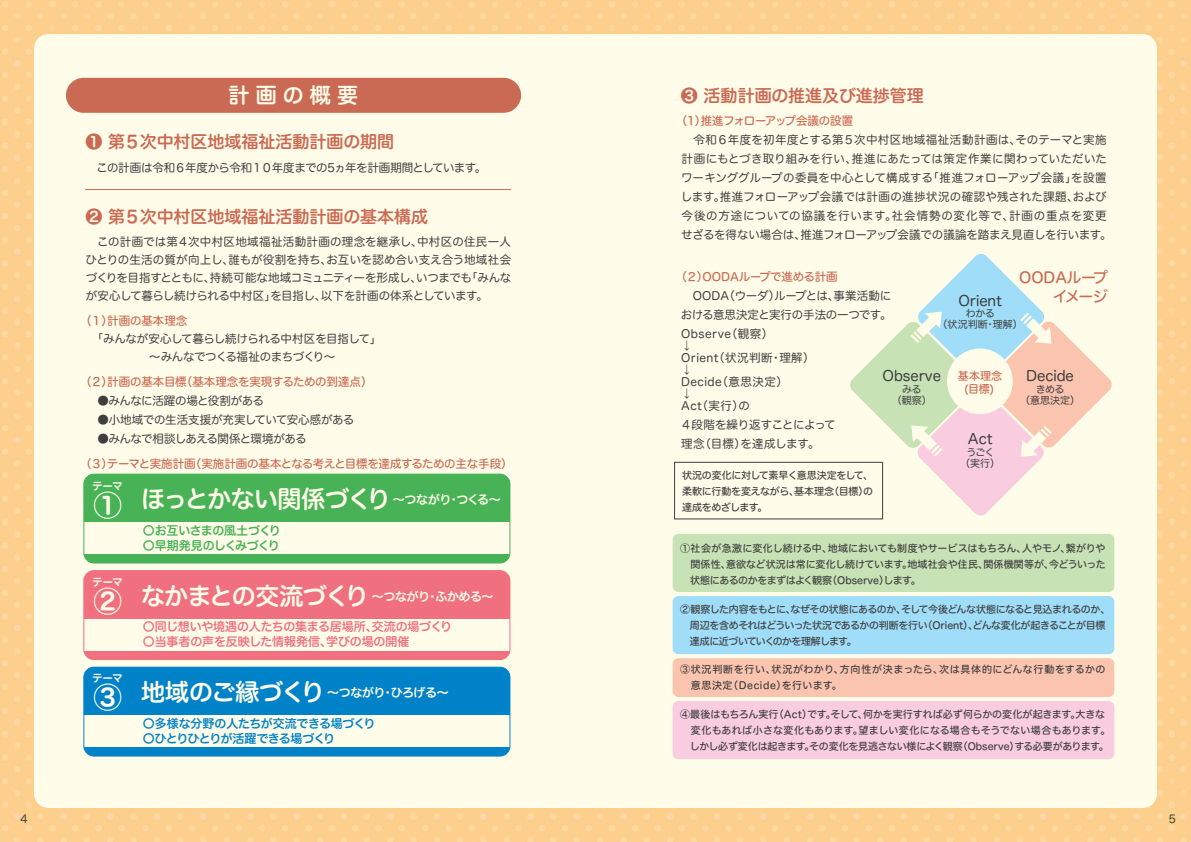
<style>
.page{position:relative;width:1191px;height:842px;background:#fff}
.page>*{position:absolute;margin:0;border:0;box-sizing:border-box;transform-origin:0 0}
.t1{font:24px "Hira Maru Std W6";letter-spacing:-.045em;color:#fffde9}
.t2{font:21px "Hira Maru Std W6";letter-spacing:.295em;color:#fffde9}
.t3{font:17px "Hira Maru Std W6";color:#ca6a54}
.t4{font:15px/18.5px "Hira Maru Std W5";letter-spacing:-.025em;color:#ca6a54;text-align:right}
.t5{font:14.3px "Hira Maru Std W4";color:#3e3e3f}
.t6{font:12px/15px "Hira Maru Std W6";letter-spacing:-.015em;color:#f1707f}
.t7{font:12px "Hira Maru Std W6";letter-spacing:-.035em;color:#fffde9}
.t8{font:12px/15px "Hira Maru Std W6";letter-spacing:-.035em;color:#0082c9}
.t9{font:12px/15px "Hira Maru Std W6";letter-spacing:-.025em;color:#48b257}
.t10{font:11.5px/18px "Hira Maru Std W4";letter-spacing:-.01em;color:#3e3e3f;text-align:justify}
.t11{font:11.5px/19px "Hira Maru Std W4";letter-spacing:.015em;color:#3e3e3f}
.t12{font:11.5px "Hira Maru Std W5";letter-spacing:-.02em;color:#ca6a54}
.t13{font:11.5px/19px "Hira Maru Std W4";letter-spacing:-.035em;color:#3e3e3f}
.t14{font:11.5px/18px "Hira Maru Std W4";letter-spacing:-.03em;color:#3e3e3f}
.t15{font:11.5px/12px "Hira Maru Std W4";letter-spacing:.04em;color:#3e3e3f}
.t16{font:11.5px "Hira Maru Std W4";letter-spacing:-.045em;color:#3e3e3f}
.t17{font:11.5px "Hira Maru Std W5";color:#ca6a54}
.t18{font:11px/12.7px "Hira Maru Std W5";color:#ca6a54;text-align:center}
.t19{font:11px "Hira Maru Std W4";color:#3e3e3f}
.t20{font:10.6px "Hira Maru Std W6";letter-spacing:-.045em;color:#fffde9}
.t21{font:10px/16px "Hira Maru Std W5";letter-spacing:-.02em;color:#3e3e3f;text-align:justify}
.t22{font:10px/16px "Hira Maru Std W5";letter-spacing:-.045em;color:#3e3e3f}
.t23{font:10px/16px "Hira Maru Std W5";letter-spacing:.06em;color:#3e3e3f}
.t24{font:10px "Hira Maru Std W5";letter-spacing:.025em;color:#3e3e3f}
.t25{font:10px/11.4px "Hira Maru Std W4";color:#3e3e3f;text-align:center}
.s1{font-size:28.6px}
.s2{font-size:24px}
</style>
<div class="page">
<img style="left:0;top:0;width:1191px;height:842px">
<div style="left:34px;top:34px;width:1123px;height:774px;background:#fffde9;border-radius:14px"></div>
<hr style="left:85px;top:189px;width:426px;height:1px;background:#ca6a54">
<div style="left:66px;top:78px;width:455px;height:35px;background:#ca6a54;border-radius:18px"></div>
<svg style="left:849px;top:254px;width:263px;height:262px"></svg>
<div style="left:672px;top:534px;width:442px;height:58px;background:#c7e2b4;border-radius:6px"></div>
<div style="left:672px;top:596px;width:442px;height:58px;background:#9fddf8;border-radius:6px"></div>
<div style="left:672px;top:658px;width:442px;height:39px;background:#fbc4ae;border-radius:6px"></div>
<div style="left:672px;top:701px;width:442px;height:58px;background:#f9ccdf;border-radius:6px"></div>
<div style="left:674px;top:462px;width:209px;height:57px;border:1px solid #3e3e3f"></div>
<svg style="left:83px;top:473px;width:428px;height:91px"></svg>
<svg style="left:83px;top:570px;width:428px;height:90px"></svg>
<svg style="left:83px;top:666px;width:428px;height:91px"></svg>
<p class="t19" style="left:20px;top:811px;width:9px">4</p>
<h2 class="t2" style="left:228px;top:80px;width:131px">計画の概要</h2>
<h3 class="t3" style="left:85px;top:129px;width:310px">❶ 第５次中村区地域福祉活動計画の期間</h3>
<p class="t16" style="left:86px;top:159px;width:402px">　この計画は令和６年度から令和１０年度までの5ヵ年を計画期間としています。</p>
<h3 class="t3" style="left:85px;top:203px;width:344px">❷ 第５次中村区地域福祉活動計画の基本構成</h3>
<p class="t10" style="left:86px;top:233px;width:427px">　この計画では第４次中村区地域福祉活動計画の理念を継承し、中村区の住民一人ひとりの生活の質が向上し、誰もが役割を持ち、お互いを認め合い支え合う地域社会づくりを目指すとともに、持続可能な地域コミュニティーを形成し、いつまでも「みんなが安心して暮らし続けられる中村区」を目指し、以下を計画の体系としています。</p>
<p class="t17" style="left:80px;top:312px;width:109px">（１）計画の基本理念</p>
<p class="t14" style="left:149px;top:330px;width:233px;text-indent:-58px">「みんなが安心して暮らし続けられる中村区を目指して」～みんなでつくる福祉のまちづくり～</p>
<p class="t12" style="left:80px;top:373px;width:294px">（２）計画の基本目標（基本理念を実現するための到達点）</p>
<p class="t13" style="left:86px;top:391px;width:270px;text-indent:11px">●みんなに活躍の場と役割がある<br>　●小地域での生活支援が充実していて安心感がある　●みんなで相談しあえる関係と環境がある</p>
<p class="t12" style="left:80px;top:455px;width:434px">（３）テーマと実施計画（実施計画の基本となる考えと目標を達成するための主な手段）</p>
<p class="t20" style="left:92px;top:478px;width:32px">テーマ</p>
<h1 class="t1" style="left:93px;top:481px;width:409px"><span class="s1">①</span> ほっとかない関係づくり<sup>～つながり・つくる～</sup></h1>
<p class="t9" style="left:143px;top:523px;width:139px">〇お互いさまの風土づくり〇早期発見のしくみづくり</p>
<p class="t20" style="left:92px;top:574px;width:32px">テーマ</p>
<p class="t7" style="left:93px;top:587px;width:402px"><span class="s1">②</span> <span class="s2">なかまとの交流づくり</span>～つながり・ふかめる～</p>
<p class="t6" style="left:143px;top:620px;width:311px">〇同じ想いや境遇の人たちの集まる居場所、交流の場づくり〇当事者の声を反映した情報発信、学びの場の開催</p>
<p class="t20" style="left:92px;top:670px;width:32px">テーマ</p>
<p class="t7" style="left:93px;top:684px;width:357px"><span class="s1">③</span> <span class="s2">地域のご縁づくり</span>～つながり・ひろげる～</p>
<p class="t8" style="left:143px;top:716px;width:234px">〇多様な分野の人たちが交流できる場づくり〇ひとりひとりが活躍できる場づくり</p>
<h3 class="t3" style="left:681px;top:82px;width:244px">❸ 活動計画の推進及び進捗管理</h3>
<p class="t12" style="left:676px;top:112px;width:179px">（1）推進フォローアップ会議の設置</p>
<p class="t11" style="left:681px;top:130px;width:432px">　令和６年度を初年度とする第５次中村区地域福祉活動計画は、そのテーマと実施計画にもとづき取り組みを行い、推進にあたっては策定作業に関わっていただいたワーキンググループの委員を中心として構成する「推進フォローアップ会議」を設置します。推進フォローアップ会議では計画の進捗状況の確認や残された課題、および今後の方途についての協議を行います。社会情勢の変化等で、計画の重点を変更せざるを得ない場合は、推進フォローアップ会議での議論を踏まえ見直しを行います。</p>
<h3 class="t4" style="left:1019px;top:268px;width:90px">OODAループイメージ</h3>
<p class="t12" style="left:675px;top:268px;width:164px">（２）OODAループで進める計画</p>
<p class="t10" style="left:681px;top:286px;width:212px;line-height:19px">　OODA（ウーダ）ループとは、事業活動における意思決定と実行の手法の一つです。Observe（観察）</p>
<p class="t15" style="left:681px;top:340px;width:135px">↓<br>Orient（状況判断・理解）↓<br>Decide（意思決定）<br>↓<br>Act（実行）の</p>
<p class="t10" style="left:680px;top:415px;width:157px;line-height:19px">４段階を繰り返すことによって理念（目標）を達成します。</p>
<h3 class="t5" style="left:958px;top:290px;width:45px">Orient</h3>
<p class="t25" style="left:937px;top:308px;width:87px">わかる<br>（状況判断・理解）</p>
<h3 class="t5" style="left:882px;top:365px;width:60px">Observe</h3>
<p class="t25" style="left:891px;top:383px;width:42px">みる<br>（観察）</p>
<h3 class="t5" style="left:1026px;top:365px;width:49px">Decide</h3>
<p class="t25" style="left:1020px;top:383px;width:62px">きめる<br>（意思決定）</p>
<p class="t18" style="left:958px;top:370px;width:46px">基本理念(目標)</p>
<h3 class="t5" style="left:968px;top:428px;width:26px">Act</h3>
<p class="t25" style="left:960px;top:446px;width:42px">うごく（実行）</p>
<p class="t21" style="left:682px;top:467px;width:193px">状況の変化に対して素早く意思決定をして、柔軟に行動を変えながら、基本理念（目標）の達成をめざします。</p>
<p class="t21" style="left:680px;top:540px;width:427px">①社会が急激に変化し続ける中、地域においても制度やサービスはもちろん、人やモノ、繋がりや　関係性、意欲など状況は常に変化し続けています。地域社会や住民、関係機関等が、今どういった　状態にあるのかをまずはよく観察（Observe）します。</p>
<p class="t22" style="left:680px;top:601px;width:432px">②観察した内容をもとに、なぜその状態にあるのか、そして今後どんな状態になると見込まれるのか、　周辺を含めそれはどういった状況であるかの判断を行い（Orient）、どんな変化が起きることが目標　達成に近づいていくのかを理解します。</p>
<p class="t23" style="left:680px;top:661px;width:427px">③状況判断を行い、状況がわかり、方向性が決まったら、次は具体的にどんな行動をするかの　意思決定（Decide）を行います。</p>
<p class="t21" style="left:680px;top:706px;width:426px">④最後はもちろん実行（Act）です。そして、何かを実行すれば必ず何らかの変化が起きます。大きな</p>
<p class="t24" style="left:680px;top:723px;width:432px">　変化もあれば小さな変化もあります。望ましい変化になる場合もそうでない場合もあります。</p>
<p class="t21" style="left:690px;top:738px;width:420px">しかし必ず変化は起きます。その変化を見逃さない様によく観察（Observe）する必要があります。</p>
<p class="t19" style="left:1169px;top:811px;width:9px">5</p>
</div>
